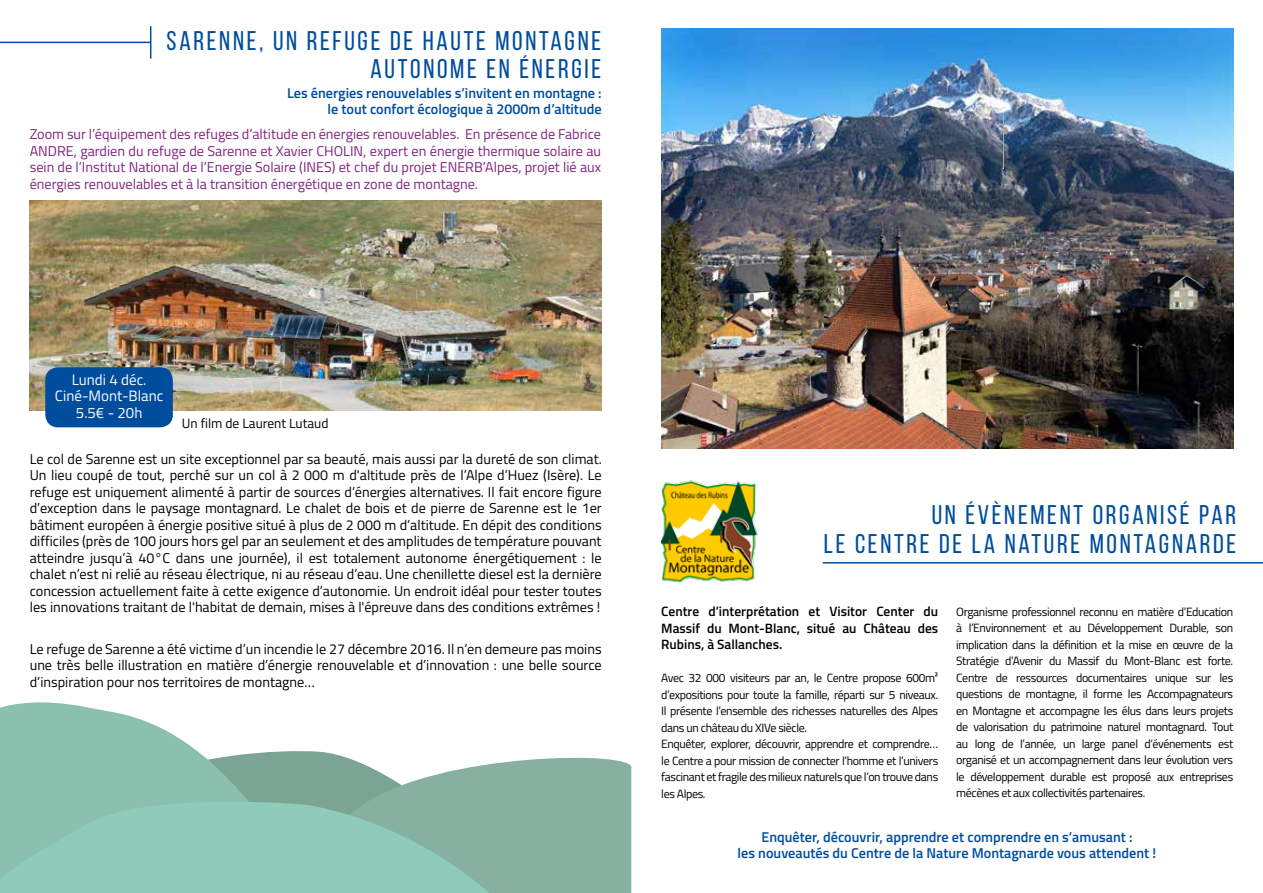
<style>
.page{position:relative;width:1263px;height:893px;background:#fff}
.page>*{position:absolute;margin:0;border:0;box-sizing:border-box;transform-origin:0 0}
.t1{font:27px/28.5px "Bebas Neue";letter-spacing:.1em;color:#004d9d;text-align:right}
.t2{font:15px/16.5px "Titillium";color:#fff;text-align:center}
.t3{font:14.25px/16.5px "Titillium";color:#000;text-align:justify}
.t4{font:14.25px/16.5px "Titillium";color:#82237f;text-align:justify}
.t5{font:600 14.25px/16.5px "Titillium";color:#004d9d;text-align:right}
.t6{font:600 13.5px/16.5px "Titillium";color:#000;text-align:justify}
.t7{font:13.5px "Titillium";color:#000}
.t8{font:12px/16.5px "Titillium";letter-spacing:-.03em;color:#000}
</style>
<div class="page">
<hr style="left:823px;top:562px;width:440px;height:2px;background:#004d9d">
<img style="left:662px;top:480px;width:96px;height:103px">
<hr style="left:0;top:42px;width:150px;height:1px;background:#004d9d">
<hr style="left:150px;top:26px;width:1px;height:33px;background:#004d9d">
<img style="left:30px;top:201px;width:572px;height:209px">
<div style="left:45px;top:367px;width:128px;height:60px;background:#004d9d;border-radius:13px"></div>
<img style="left:662px;top:28px;width:571px;height:421px">
<svg style="left:404px;top:757px;width:228px;height:136px;background:#92b9aa"></svg>
<svg style="left:0;top:702px;width:404px;height:92px"></svg>
<svg style="left:0;top:794px;width:512px;height:99px;background:#8cc3b2"></svg>
<svg style="left:1003px;top:115px;width:1px;height:53px"></svg>
<h1 class="t1" style="left:167px;top:26px;width:436px">SARENNE, UN REFUGE DE HAUTE MONTAGNE<br>AUTONOME EN ÉNERGIE</h1>
<p class="t5" style="left:287px;top:84px;width:316px">Les énergies renouvelables s’invitent en montagne : le tout confort écologique à 2000m d’altitude</p>
<p class="t4" style="left:30px;top:125px;width:573px">Zoom sur l’équipement des refuges d’altitude en énergies renouvelables. En présence de Fabrice ANDRE, gardien du refuge de Sarenne et Xavier CHOLIN, expert en énergie thermique solaire au sein de l’Institut National de l’Energie Solaire (INES) et chef du projet ENERB’Alpes, projet lié aux énergies renouvelables et à la transition énergétique en zone de montagne.</p>
<p class="t2" style="left:55px;top:371px;width:110px">Lundi 4 déc.<br>Ciné-Mont-Blanc<br>5.5€ - 20h</p>
<p class="t7" style="left:182px;top:413px;width:148px">Un film de Laurent Lutaud</p>
<p class="t3" style="left:30px;top:450px;width:573px">Le col de Sarenne est un site exceptionnel par sa beauté, mais aussi par la dureté de son climat.<br>Un lieu coupé de tout, perché sur un col à 2 000 m d'altitude près de l’Alpe d’Huez (Isère). Le refuge est uniquement alimenté à partir de sources d’énergies alternatives. Il fait encore figure d’exception dans le paysage montagnard. Le chalet de bois et de pierre de Sarenne est le 1er bâtiment européen à énergie positive situé à plus de 2 000 m d’altitude. En dépit des conditions difficiles (près de 100 jours hors gel par an seulement et des amplitudes de température pouvant atteindre jusqu’à 40°C dans une journée), il est totalement autonome énergétiquement : le chalet n’est ni relié au réseau électrique, ni au réseau d’eau. Une chenillette diesel est la dernière concession actuellement faite à cette exigence d’autonomie. Un endroit idéal pour tester toutes les innovations traitant de l'habitat de demain, mises à l'épreuve dans des conditions extrêmes !</p>
<p class="t3" style="left:30px;top:640px;width:573px">Le refuge de Sarenne a été victime d’un incendie le 27 décembre 2016. Il n’en demeure pas moins une très belle illustration en matière d’énergie renouvelable et d’innovation : une belle source d’inspiration pour nos territoires de montagne…</p>
<h1 class="t1" style="left:824px;top:500px;width:414px">UN ÉVÈNEMENT ORGANISÉ PAR<br>LE CENTRE DE LA NATURE MONTAGNARDE</h1>
<p class="t6" style="left:661px;top:603px;width:278px">Centre d’interprétation et Visitor Center du Massif du Mont-Blanc, situé au Château des Rubins, à Sallanches.</p>
<p class="t8" style="left:661px;top:669px;width:278px">Avec 32 000 visiteurs par an, le Centre propose 600m² d’expositions pour toute la famille, réparti sur 5 niveaux.<br>Il présente l’ensemble des richesses naturelles des Alpes dans un château du XIVe siècle.<br>Enquêter, explorer, découvrir, apprendre et comprendre… le Centre a pour mission de connecter l’homme et l’univers fascinant et fragile des milieux naturels que l’on trouve dans les Alpes.</p>
<p class="t8" style="left:956px;top:603px;width:278px;text-align:justify">Organisme professionnel reconnu en matière d’Education à l’Environnement et au Développement Durable, son implication dans la définition et la mise en œuvre de la Stratégie d’Avenir du Massif du Mont-Blanc est forte.<br>Centre de ressources documentaires unique sur les questions de montagne, il forme les Accompagnateurs en Montagne et accompagne les élus dans leurs projets de valorisation du patrimoine naturel montagnard. Tout au long de l’année, un large panel d’événements est organisé et un accompagnement dans leur évolution vers le développement durable est proposé aux entreprises mécènes et aux collectivités partenaires.</p>
<p class="t5" style="left:738px;top:828px;width:420px;text-align:center">Enquêter, découvrir, apprendre et comprendre en s’amusant :<br>les nouveautés du Centre de la Nature Montagnarde vous attendent !</p>
</div>
